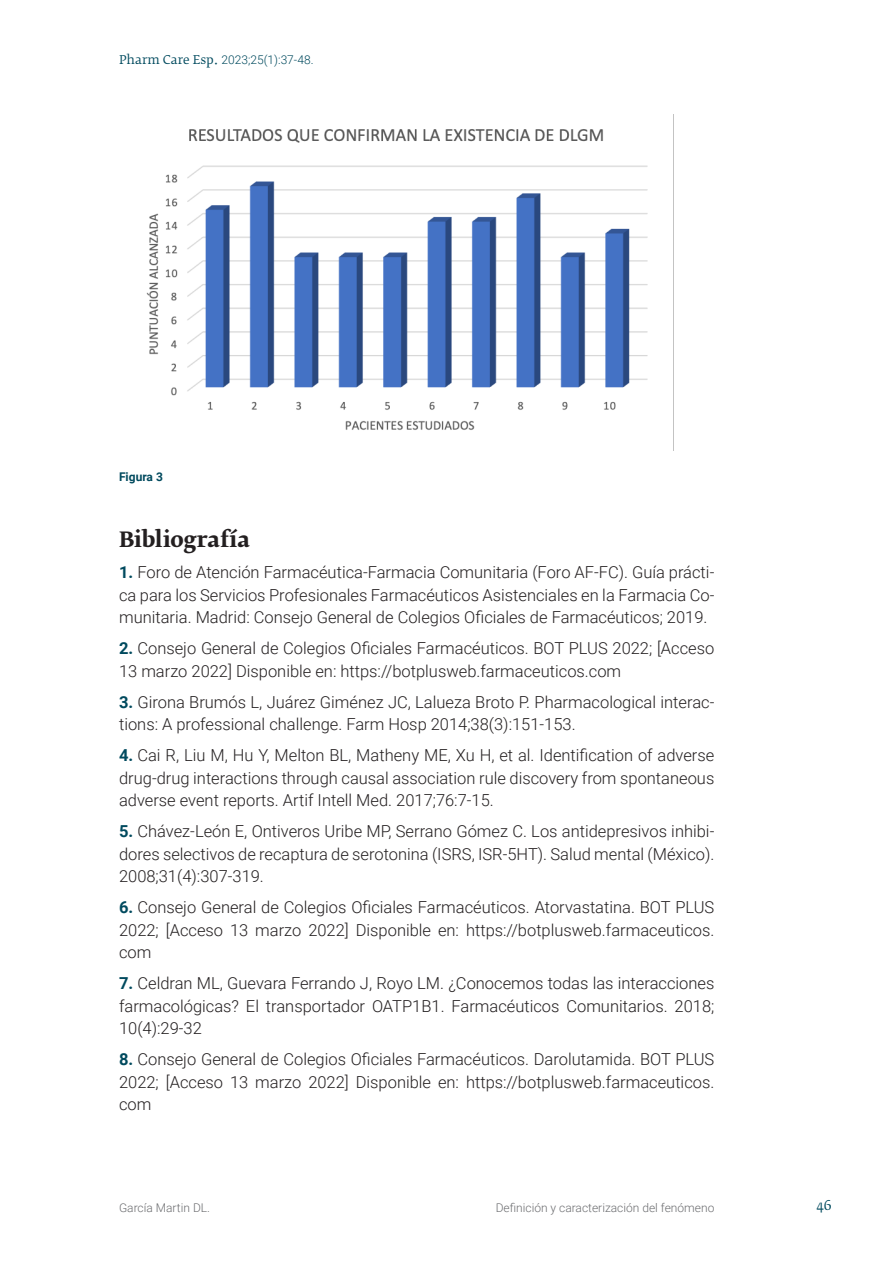
<style>
.page{position:relative;width:893px;height:1263px;background:#fff}
.page>*{position:absolute;margin:0;border:0;box-sizing:border-box;transform-origin:0 0}
.sps_referen_titulo{font:700 21px "Fedra Serif B Pro";letter-spacing:-.005em;color:#231f20}
.t1{font:300 16.5px/22.5px "Roboto";color:#231f20;text-align:justify}
.t2{font:13.5px "Fedra Serif B Pro";color:#004a5e}
.t3{font:300 12px "Roboto";color:#6c6d70}
.t4{font:300 12px "Roboto";color:#004a5e}
.sps_figur_titulo{font:700 12px "Roboto";color:#004a5e}
.s1{font-family:"Fedra Serif B Pro";font-weight:400}
.s2{font-weight:700;color:#004a5e}
</style>
<div class="page">
<img style="left:146px;top:115px;width:528px;height:336px">
<p class="t4" style="left:119px;top:51px;width:196px"><span class="s1">Pharm Care Esp.</span> 2023;25(1):37-48.</p>
<p class="sps_figur_titulo" style="left:119px;top:469px;width:45px">Figura 3</p>
<p class="sps_referen_titulo" style="left:119px;top:527px;width:132px">Bibliografía</p>
<p class="t1" style="left:119px;top:560px;width:597px"><span class="s2">1.</span> Foro de Atención Farmacéutica-Farmacia Comunitaria (Foro AF-FC). Guía prácti&shy;ca para los Servicios Profesionales Farmacéuticos Asistenciales en la Farmacia Co&shy;munitaria. Madrid: Consejo General de Colegios Oficiales de Farmacéuticos; 2019.</p>
<p class="t1" style="left:119px;top:636px;width:597px"><span class="s2">2.</span> Consejo General de Colegios Oficiales Farmacéuticos. BOT PLUS 2022; [Acceso<br>13 marzo 2022] Disponible en: https://botplusweb.farmaceuticos.com</p>
<p class="t1" style="left:119px;top:690px;width:597px"><span class="s2">3.</span> Girona Brumós L, Juárez Giménez JC, Lalueza Broto P. Pharmacological interac&shy;tions: A professional challenge. Farm Hosp 2014;38(3):151-153.</p>
<p class="t1" style="left:119px;top:743px;width:597px"><span class="s2">4.</span> Cai R, Liu M, Hu Y, Melton BL, Matheny ME, Xu H, et al. Identification of adverse drug-drug interactions through causal association rule discovery from spontaneous adverse event reports. Artif Intell Med. 2017;76:7-15.</p>
<p class="t1" style="left:119px;top:819px;width:597px"><span class="s2">5.</span> Chávez-León E, Ontiveros Uribe MP, Serrano Gómez C. Los antidepresivos inhibi&shy;dores selectivos de recaptura de serotonina (ISRS, ISR-5HT). Salud mental (México).<br>2008;31(4):307-319.</p>
<p class="t1" style="left:119px;top:896px;width:597px"><span class="s2">6.</span> Consejo General de Colegios Oficiales Farmacéuticos. Atorvastatina. BOT PLUS 2022; [Acceso 13 marzo 2022] Disponible en: https://botplusweb.farmaceuticos. com</p>
<p class="t1" style="left:119px;top:972px;width:597px"><span class="s2">7.</span> Celdran ML, Guevara Ferrando J, Royo LM. ¿Conocemos todas las interacciones farmacológicas? El transportador OATP1B1. Farmacéuticos Comunitarios. 2018; 10(4):29-32</p>
<p class="t1" style="left:119px;top:1048px;width:597px"><span class="s2">8.</span> Consejo General de Colegios Oficiales Farmacéuticos. Darolutamida. BOT PLUS 2022; [Acceso 13 marzo 2022] Disponible en: https://botplusweb.farmaceuticos. com</p>
<p class="t3" style="left:119px;top:1200px;width:92px">García Martin DL.</p>
<p class="t3" style="left:496px;top:1200px;width:220px">Definición y caracterización del fenómeno</p>
<p class="t2" style="left:816px;top:1196px;width:17px">46</p>
</div>
